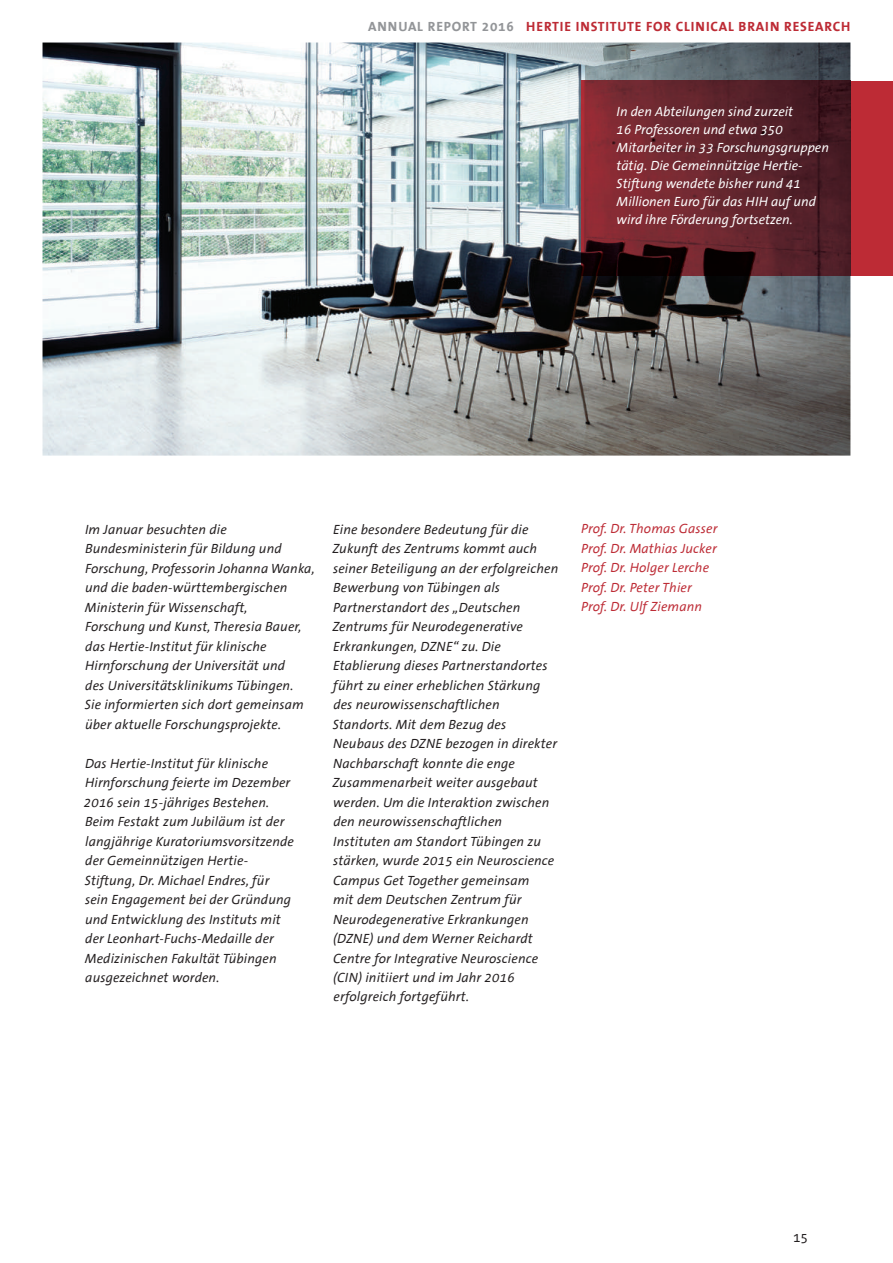
<style>
.page{position:relative;width:893px;height:1263px;background:#fff}
.page>*{position:absolute;margin:0;border:0;box-sizing:border-box;transform-origin:0 0}
.t1{font:italic 13.5px/19.5px "The Sans Office";letter-spacing:.01em;color:#231f20}
.t2{font:italic 13.5px/18px "The Sans Office";color:#fff}
.t3{font:italic 13.5px/19.5px "The Sans Office";letter-spacing:.01em;color:#bd2b35}
.t4{font:700 13.5px "The Sans Office";letter-spacing:.06em;color:#bd2b35}
.t5{font:13.5px "The Sans Office";color:#231f20}
.s1{color:#939598}
</style>
<div class="page">
<img style="left:43px;top:43px;width:807px;height:413px">
<div style="left:850px;top:81px;width:43px;height:195px;background:#bd2b35"></div>
<img style="left:581px;top:81px;width:269px;height:195px">
<p class="t4" style="left:368px;top:19px;width:484px"><span class="s1">ANNUAL REPORT 2016</span> HERTIE INSTITUTE FOR CLINICAL BRAIN RESEARCH</p>
<p class="t2" style="left:617px;top:103px;width:214px">In den Abteilungen sind zurzeit<br>16 Professoren und etwa 350<br>Mitarbeiter in 33 Forschungsgruppen tätig. Die Gemeinnützige Hertie-<br>Stiftung wendete bisher rund 41<br>Millionen Euro für das HIH auf und wird ihre Förderung fortsetzen.</p>
<p class="t1" style="left:85px;top:520px;width:231px">Im Januar besuchten die Bundesministerin für Bildung und Forschung, Professorin Johanna Wanka, und die baden-württembergischen Ministerin für Wissenschaft,<br>Forschung und Kunst, Theresia Bauer, das Hertie-Institut für klinische Hirnforschung der Universität und<br>des Universitätsklinikums Tübingen.<br>Sie informierten sich dort gemeinsam über aktuelle Forschungsprojekte.</p>
<p class="t1" style="left:84px;top:754px;width:212px">Das Hertie-Institut für klinische Hirnforschung feierte im Dezember 2016 sein 15-jähriges Bestehen.<br>Beim Festakt zum Jubiläum ist der langjährige Kuratoriumsvorsitzende der Gemeinnützigen Hertie-Stiftung, Dr. Michael Endres, für sein Engagement bei der Gründung und Entwicklung des Instituts mit der Leonhart-Fuchs-Medaille der Medizinischen Fakultät Tübingen ausgezeichnet worden.</p>
<p class="t1" style="left:332px;top:520px;width:227px">Eine besondere Bedeutung für die Zukunft des Zentrums kommt auch seiner Beteiligung an der erfolgreichen Bewerbung von Tübingen als Partnerstandort des „Deutschen Zentrums für Neurodegenerative Erkrankungen, DZNE“ zu. Die Etablierung dieses Partnerstandortes führt zu einer erheblichen Stärkung des neurowissenschaftlichen Standorts. Mit dem Bezug des Neubaus des DZNE bezogen in direkter Nachbarschaft konnte die enge Zusammenarbeit weiter ausgebaut werden. Um die Interaktion zwischen den neurowissenschaftlichen Instituten am Standort Tübingen zu stärken, wurde 2015 ein Neuroscience Campus Get Together gemeinsam<br>mit dem Deutschen Zentrum für Neurodegenerative Erkrankungen (DZNE) und dem Werner Reichardt Centre for Integrative Neuroscience (CIN) initiiert und im Jahr 2016 erfolgreich fortgeführt.</p>
<p class="t3" style="left:581px;top:520px;width:138px">Prof. Dr. Thomas Gasser<br>Prof. Dr. Mathias Jucker<br>Prof. Dr. Holger Lerche<br>Prof. Dr. Peter Thier<br>Prof. Dr. Ulf Ziemann</p>
<p class="t5" style="left:793px;top:1230px;width:16px">15</p>
</div>
